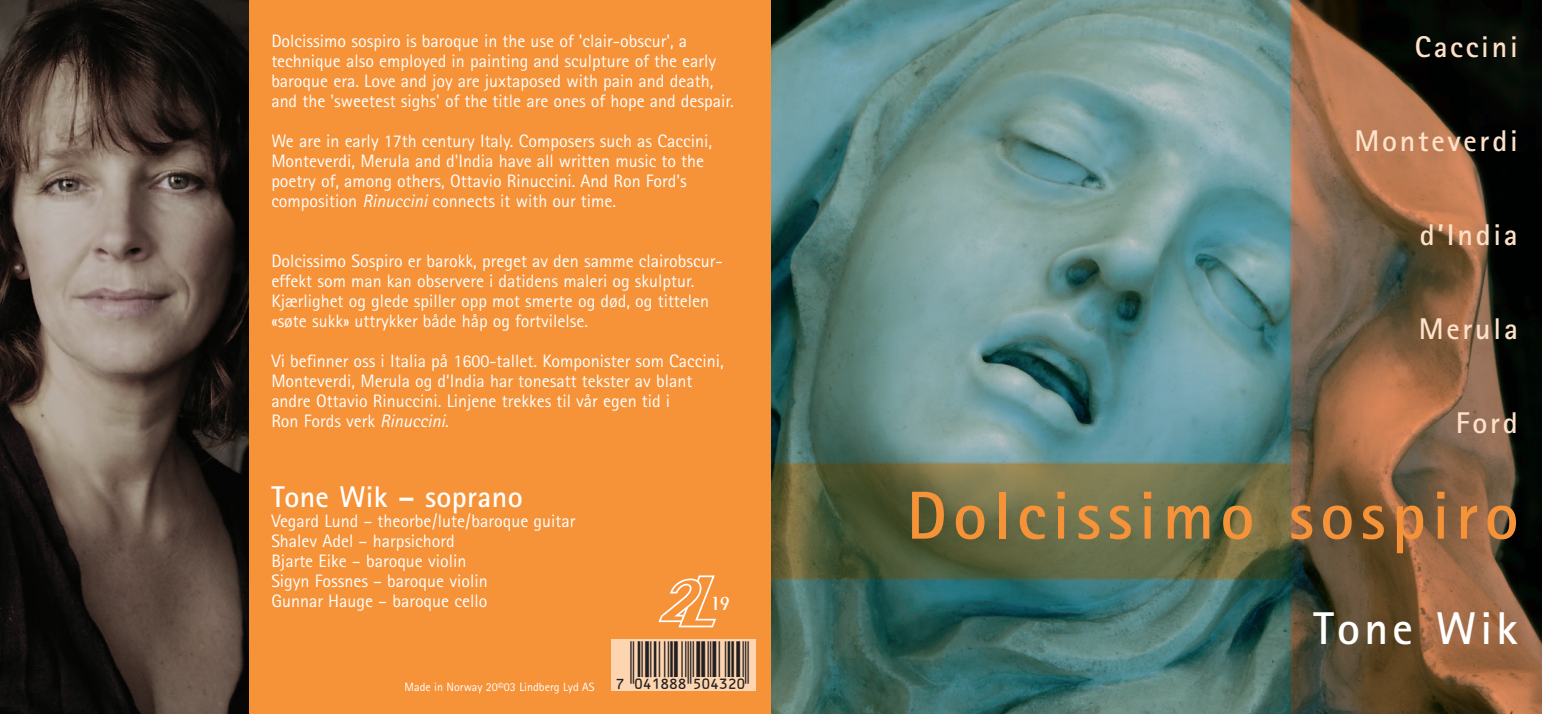
<style>
.page{position:relative;width:1542px;height:714px;background:#fff}
.page>*{position:absolute;margin:0;border:0;box-sizing:border-box;transform-origin:0 0}
.t1{font:700 68px "Rotis Sans Serif";letter-spacing:.09em;color:#f69238}
.t2{font:48px "Ean Lin P36";color:#231f20}
.t3{font:700 46px "Rotis Sans Serif";letter-spacing:.09em;color:#fff}
.t4{font:700 30px "Rotis Sans Serif";letter-spacing:.09em;color:#fee1c8}
.t5{font:700 30px "Rotis Sans Serif";letter-spacing:.01em;color:#fff}
.t6{font:600 20px "Peignot";color:#fff}
.t7{font:18px/20px "Rotis Sans Serif";color:#fff}
.t8{font:12px "Rotis Sans Serif";color:#fff}
.s1{font-style:italic}
</style>
<div class="page">
<div style="left:0;top:0;width:833px;height:714px;background:#f69238"></div>
<img style="left:0;top:0;width:249px;height:714px">
<svg style="left:658px;top:575px;width:58px;height:52px"></svg>
<div style="left:612px;top:639px;width:144px;height:52px;background:#fdd5b0"></div>
<img style="left:771px;top:0;width:771px;height:714px">
<p class="t7" style="left:271px;top:33px;width:464px">Dolcissimo sospiro is baroque in the use of 'clair-obscur', a technique also employed in painting and sculpture of the early baroque era. Love and joy are juxtaposed with pain and death, and the 'sweetest sighs' of the title are ones of hope and despair.</p>
<p class="t7" style="left:271px;top:133px;width:442px">We are in early 17th century Italy. Composers such as Caccini, Monteverdi, Merula and d'India have all written music to the poetry of, among others, Ottavio Rinuccini. And Ron Ford's composition <span class="s1">Rinuccini</span> connects it with our time.</p>
<p class="t7" style="left:271px;top:253px;width:453px">Dolcissimo Sospiro er barokk, preget av den samme clairobscur&shy;effekt som man kan observere i datidens maleri og skulptur.<br>Kjærlighet og glede spiller opp mot smerte og død, og tittelen «søte sukk» uttrykker både håp og fortvilelse.</p>
<p class="t7" style="left:271px;top:353px;width:454px">Vi befinner oss i Italia på 1600-tallet. Komponister som Caccini, Monteverdi, Merula og d’India har tonesatt tekster av blant andre Ottavio Rinuccini. Linjene trekkes til vår egen tid i<br>Ron Fords verk <span class="s1">Rinuccini</span>.</p>
<h3 class="t5" style="left:271px;top:487px;width:253px">Tone Wik – soprano</h3>
<p class="t7" style="left:271px;top:513px;width:306px">Vegard Lund – theorbe/lute/baroque guitar<br>Shalev Adel – harpsichord<br>Bjarte Eike – baroque violin<br>Sigyn Fossnes – baroque violin<br>Gunnar Hauge – baroque cello</p>
<p class="t8" style="left:405px;top:683px;width:191px">Made in Norway 20©03 Lindberg Lyd AS</p>
<p class="t6" style="left:710px;top:595px;width:22px">19</p>
<h2 class="t2" style="left:603px;top:626px;width:147px">*!0E1I8I-FAEDCA!</h2>
<h3 class="t4" style="left:1415px;top:37px;width:105px">Caccini</h3>
<h3 class="t4" style="left:1354px;top:131px;width:165px">Monteverdi</h3>
<h3 class="t4" style="left:1420px;top:225px;width:100px">d’India</h3>
<h3 class="t4" style="left:1419px;top:319px;width:101px">Merula</h3>
<h3 class="t4" style="left:1456px;top:413px;width:64px">Ford</h3>
<h1 class="t1" style="left:907px;top:492px;width:614px">Dolcissimo sospiro</h1>
<h3 class="t3" style="left:1313px;top:612px;width:206px">Tone Wik</h3>
</div>
